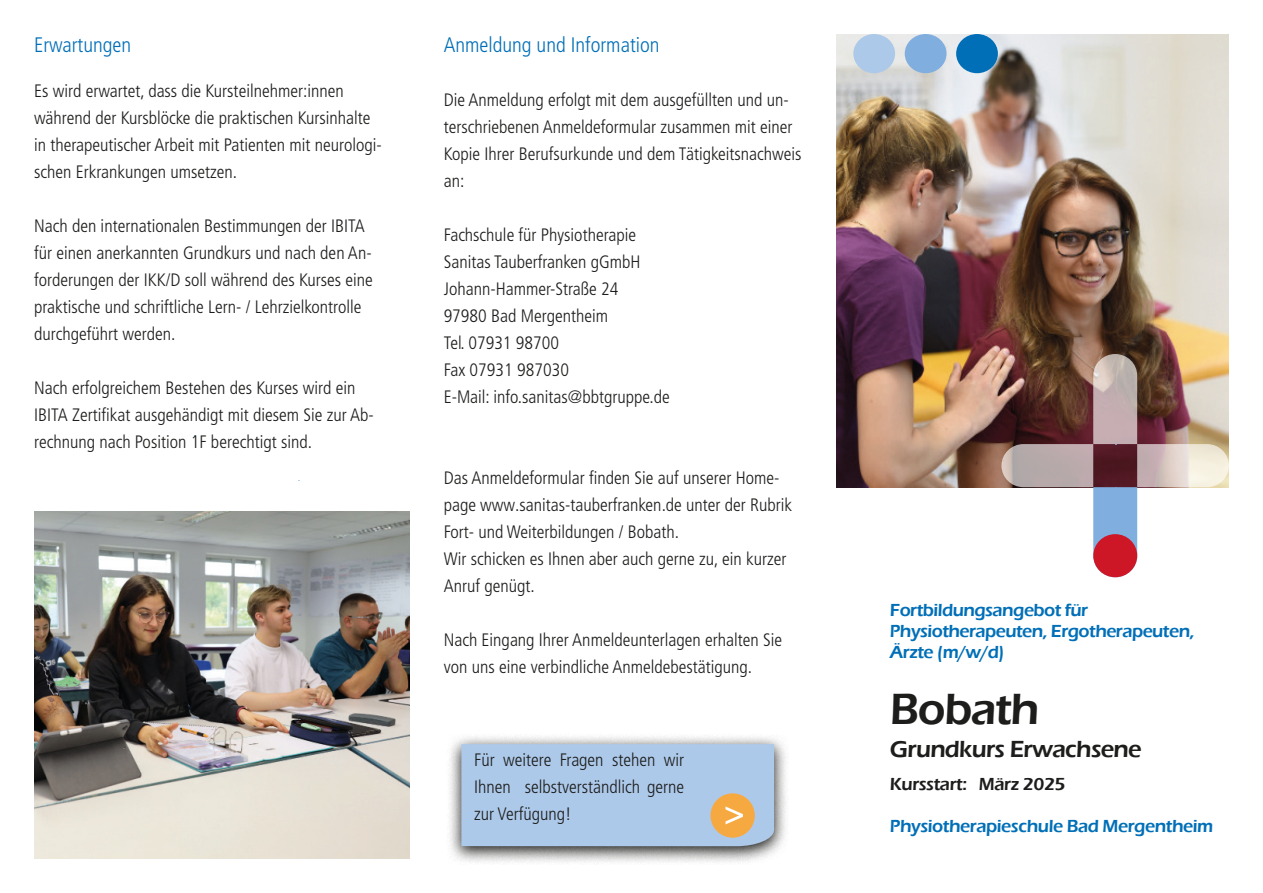
<style>
.page{position:relative;width:1263px;height:893px;background:#fff}
.page>*{position:absolute;margin:0;border:0;box-sizing:border-box;transform-origin:0 0}
.Headline{font:600 45px "Eras ITC";letter-spacing:-.03em;color:#1d1d1b}
.Headline-2{font:600 24px "Eras ITC";letter-spacing:-.03em;color:#1d1d1b}
.frutiger_condensed_9_5_12{font:300 condensed 21px "Frutiger LT Pro";color:#006fb7}
.linie_0_7_pt{font:300 condensed 21px "Frutiger LT Pro";color:#006fb7}
.linie_0_7_pt-2{font:300 condensed 18px/27px "Frutiger LT Pro";color:#1d1d1b}
.Headline-3{font:600 18px/21px "Eras ITC";letter-spacing:-.03em;color:#006fb7}
.frutiger_light_condensed_10_5_12{font:300 condensed 18px/27px "Frutiger LT Pro";color:#1d1d1b;text-align:justify}
.Headline-4{font:600 18px "Eras ITC";letter-spacing:-.025em;color:#1d1d1b}
</style>
<div class="page">
<img style="left:836px;top:34px;width:393px;height:453px">
<img style="left:34px;top:511px;width:376px;height:348px">
<svg style="left:1001px;top:354px;width:228px;height:223px"></svg>
<div style="left:1093px;top:534px;width:44px;height:43px;background:#ce1726;border-radius:50%"></div>
<div style="left:956px;top:34px;width:42px;height:39px;background:#006fb7;border-radius:50%"></div>
<div style="left:905px;top:34px;width:41px;height:39px;background:#80aede;border-radius:50%"></div>
<div style="left:853px;top:34px;width:42px;height:39px;background:#adc9ea;border-radius:50%"></div>
<svg style="left:449px;top:736px;width:338px;height:127px"></svg>
<div style="left:461px;top:744px;width:313px;height:102px;background:#adc9ea"></div>
<p class="linie_0_7_pt" style="left:34px;top:32px;width:99px">Erwartungen</p>
<p class="linie_0_7_pt-2" style="left:34px;top:77px;width:349px">Es wird erwartet, dass die Kursteilnehmer:innen während der Kursblöcke die praktischen Kursinhalte in therapeutischer Arbeit mit Patienten mit neurologi&shy;schen Erkrankungen umsetzen.</p>
<p class="linie_0_7_pt-2" style="left:34px;top:212px;width:340px">Nach den internationalen Bestimmungen der IBITA für einen anerkannten Grundkurs und nach den An&shy;forderungen der IKK/D soll während des Kurses eine praktische und schriftliche Lern- / Lehrzielkontrolle durchgeführt werden.</p>
<p class="linie_0_7_pt-2" style="left:34px;top:374px;width:341px">Nach erfolgreichem Bestehen des Kurses wird ein<br>IBITA Zertifikat ausgehändigt mit diesem Sie zur Ab&shy;rechnung nach Position 1F berechtigt sind.</p>
<p class="frutiger_condensed_9_5_12" style="left:444px;top:32px;width:217px">Anmeldung und Information</p>
<p class="linie_0_7_pt-2" style="left:444px;top:86px;width:359px">Die Anmeldung erfolgt mit dem ausgefüllten und un&shy;terschriebenen Anmeldeformular zusammen mit einer Kopie Ihrer Berufsurkunde und dem Tätigkeitsnachweis an:</p>
<p class="linie_0_7_pt-2" style="left:444px;top:221px;width:198px">Fachschule für Physiotherapie<br>Sanitas Tauberfranken gGmbH</p>
<p class="linie_0_7_pt-2" style="left:444px;top:275px;width:176px">Johann-Hammer-Straße 24</p>
<p class="linie_0_7_pt-2" style="left:444px;top:302px;width:166px">97980 Bad Mergentheim</p>
<p class="linie_0_7_pt-2" style="left:444px;top:329px;width:117px">Tel. 07931 98700</p>
<p class="linie_0_7_pt-2" style="left:444px;top:356px;width:127px">Fax 07931 987030</p>
<p class="linie_0_7_pt-2" style="left:444px;top:383px;width:228px">E-Mail: info.sanitas@bbtgruppe.de</p>
<p class="linie_0_7_pt-2" style="left:444px;top:464px;width:350px">Das Anmeldeformular finden Sie auf unserer Home&shy;page www.sanitas-tauberfranken.de unter der Rubrik</p>
<p class="linie_0_7_pt-2" style="left:444px;top:518px;width:344px">Fort- und Weiterbildungen / Bobath.<br>Wir schicken es Ihnen aber auch gerne zu, ein kurzer<br>Anruf genügt.</p>
<p class="linie_0_7_pt-2" style="left:444px;top:626px;width:340px">Nach Eingang Ihrer Anmeldeunterlagen erhalten Sie von uns eine verbindliche Anmeldebestätigung.</p>
<p class="frutiger_light_condensed_10_5_12" style="left:474px;top:746px;width:212px">Für weitere Fragen stehen wir Ihnen selbstverständlich gerne zur Verfügung!</p>
<p class="Headline-3" style="left:890px;top:600px;width:200px">Fortbildungsangebot für</p>
<p class="Headline-3" style="left:890px;top:621px;width:306px">Physiotherapeuten, Ergotherapeuten,<br>Ärzte (m/w/d)</p>
<p class="Headline" style="left:890px;top:684px;width:151px">Bobath</p>
<p class="Headline-2" style="left:890px;top:736px;width:253px">Grundkurs Erwachsene</p>
<p class="Headline-4" style="left:890px;top:774px;width:177px">Kursstart: März 2025</p>
<p class="Headline-3" style="left:890px;top:816px;width:325px">Physiotherapieschule Bad Mergentheim</p>
</div>
